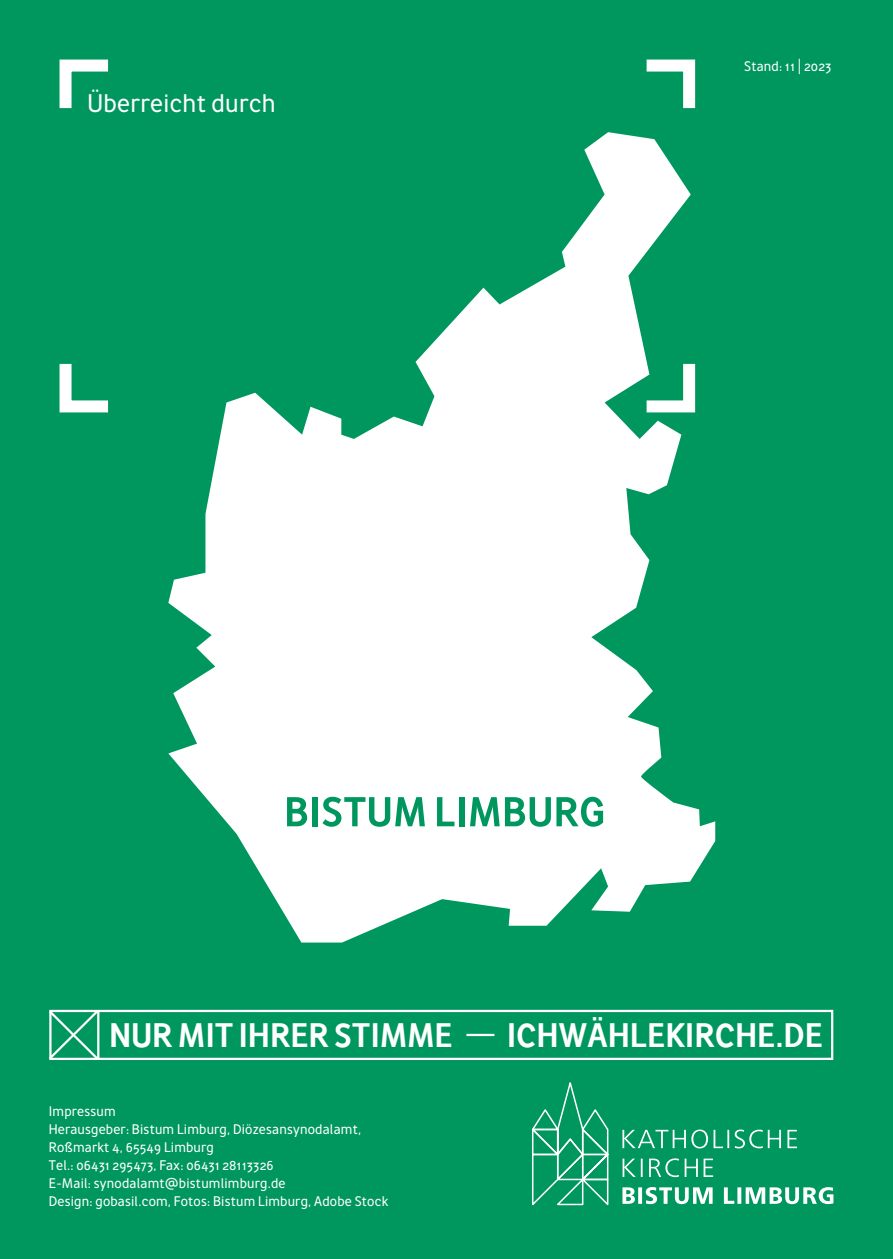
<style>
.page{position:relative;width:893px;height:1259px;background:#00975f}
.page>*{position:absolute;margin:0;border:0;box-sizing:border-box;transform-origin:0 0}
.t1{font:700 54px "Awan Zaman";letter-spacing:.015em;color:#00975f}
.t2{font:700 43.5px "Awan Zaman";letter-spacing:.01em;color:#fff}
.t3{font:33px "Awan Zaman";letter-spacing:.01em;color:#fff}
.t4{font:18px/18px "Awan Zaman";letter-spacing:.01em;color:#fff}
</style>
<div class="page">
<svg style="left:168px;top:132px;width:547px;height:810px;fill:#fff"></svg>
<svg style="left:532px;top:1082px;width:77px;height:124px"></svg>
<div style="left:49px;top:1010px;width:784px;height:50px;border:2px solid #fff"></div>
<svg style="left:49px;top:1009px;width:51px;height:51px"></svg>
<hr style="left:97px;top:1010px;width:2px;height:49px;background:#fff">
<hr style="left:466px;top:1033px;width:28px;height:3px;background:#fff">
<svg style="left:59px;top:59px;width:50px;height:50px"></svg>
<svg style="left:59px;top:363px;width:50px;height:50px"></svg>
<svg style="left:646px;top:59px;width:50px;height:50px"></svg>
<svg style="left:635px;top:352px;width:66px;height:66px"></svg>
<svg style="left:622px;top:1129px;width:175px;height:19px"></svg>
<svg style="left:622px;top:1187px;width:211px;height:17px"></svg>
<svg style="left:623px;top:1158px;width:90px;height:19px"></svg>
<h3 class="t3" style="left:87px;top:82px;width:190px">Überreicht durch</h3>
<p class="t4" style="left:744px;top:56px;width:89px">Stand: 11 | 2023</p>
<h1 class="t1" style="left:284px;top:776px;width:323px">BISTUM LIMBURG</h1>
<h2 class="t2" style="left:109px;top:1006px;width:715px">NUR MIT IHRER STIMME ICHWÄHLEKIRCHE.DE</h2>
<p class="t4" style="left:49px;top:1100px;width:341px">Impressum<br>Herausgeber: Bistum Limburg, Diözesansynodalamt, Roßmarkt 4, 65549 Limburg<br>Tel.: 06431 295473, Fax: 06431 28113326<br>E-Mail: synodalamt@bistumlimburg.de<br>Design: gobasil.com, Fotos: Bistum Limburg, Adobe Stock</p>
</div>
